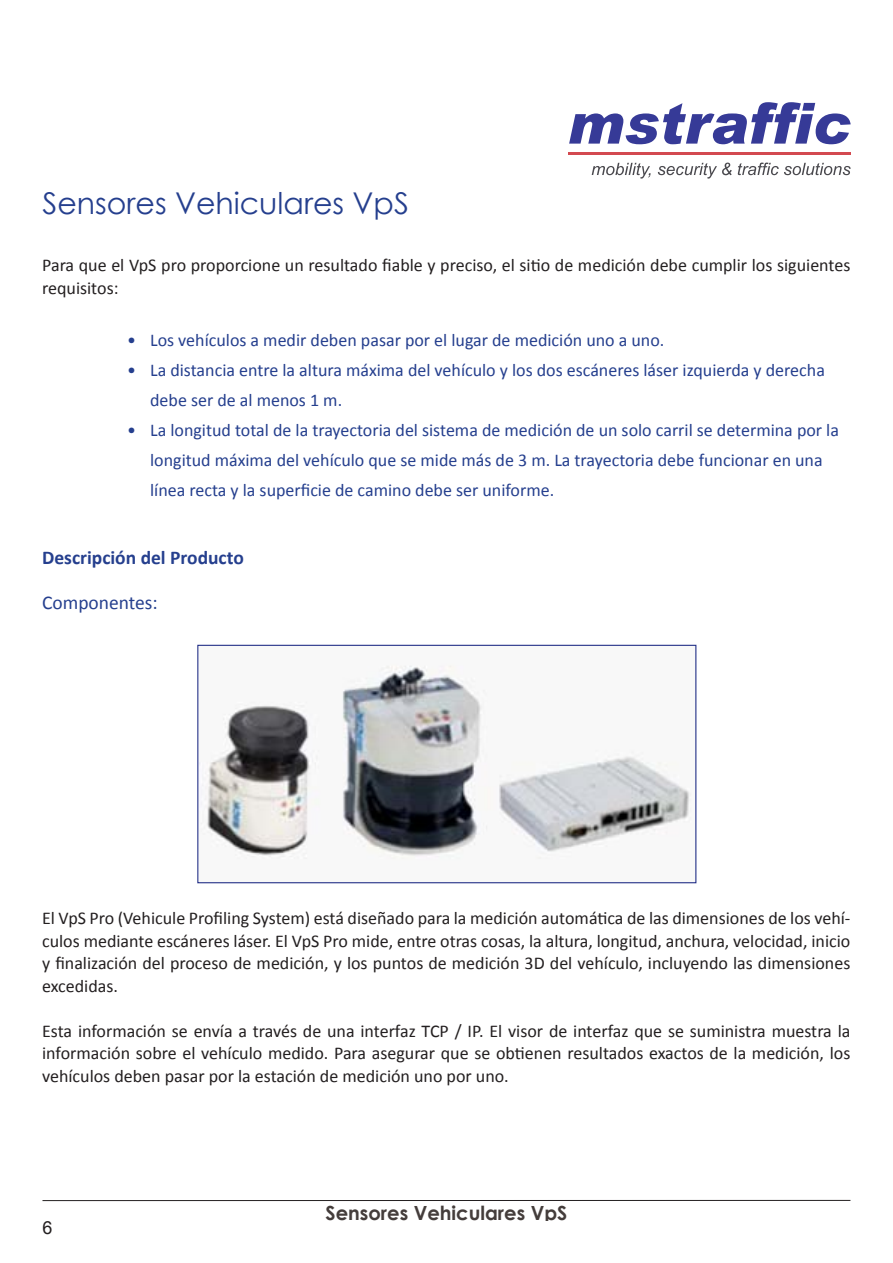
<style>
.page{position:relative;width:893px;height:1263px;background:#fff}
.page>*{position:absolute;margin:0;border:0;box-sizing:border-box;transform-origin:0 0}
.t1{font:30px "Century Gothic";color:#253f8e}
.t2{font:700 19.5px "Century Gothic";color:#443d3b}
.t3{font:700 19.5px "Calibri";color:#253f8e}
.t4{font:19.5px "Calibri";color:#253f8e}
.t5{font:18px/22.5px "Calibri";color:#231f20;text-align:justify}
.t6{font:18px/30px "Calibri";color:#253f8e}
.t7{font:18px "Arial";color:#231f20}
</style>
<div class="page">
<svg style="left:569px;top:102px;width:282px;height:42px"></svg>
<svg style="left:592px;top:163px;width:59px;height:16px"></svg>
<svg style="left:658px;top:163px;width:74px;height:16px"></svg>
<svg style="left:738px;top:163px;width:113px;height:12px"></svg>
<hr style="left:568px;top:153px;width:283px;height:2px;background:#d34950">
<hr style="left:42px;top:1200px;width:808px;height:1px;background:#231f20">
<img style="left:199px;top:665px;width:492px;height:194px">
<div style="left:197px;top:645px;width:499px;height:238px;border:1px solid #253288"></div>
<p class="t1" style="left:43px;top:182px;width:368px">Sensores Vehiculares VpS</p>
<p class="t5" style="left:42px;top:253px;width:810px">Para que el VpS pro proporcione un resultado fiable y preciso, el sitio de medición debe cumplir los siguientes requisitos:</p>
<p class="t6" style="left:127px;top:325px;width:539px">• Los vehículos a medir deben pasar por el lugar de medición uno a uno.</p>
<p class="t6" style="left:150px;top:355px;width:676px;text-indent:-23px">• La distancia entre la altura máxima del vehículo y los dos escáneres láser izquierda y derecha debe ser de al menos 1 m.</p>
<p class="t6" style="left:150px;top:415px;width:690px;text-indent:-23px">• La longitud total de la trayectoria del sistema de medición de un solo carril se determina por la longitud máxima del vehículo que se mide más de 3 m. La trayectoria debe funcionar en una línea recta y la superficie de camino debe ser uniforme.</p>
<p class="t3" style="left:42px;top:545px;width:203px">Descripción del Producto</p>
<p class="t4" style="left:42px;top:590px;width:117px">Componentes:</p>
<p class="t5" style="left:42px;top:906px;width:810px">El VpS Pro (Vehicule Profiling System) está diseñado para la medición automática de las dimensiones de los vehí&shy;culos mediante escáneres láser. El VpS Pro mide, entre otras cosas, la altura, longitud, anchura, velocidad, inicio y finalización del proceso de medición, y los puntos de medición 3D del vehículo, incluyendo las dimensiones excedidas.</p>
<p class="t5" style="left:42px;top:1018px;width:810px">Esta información se envía a través de una interfaz TCP / IP. El visor de interfaz que se suministra muestra la información sobre el vehículo medido. Para asegurar que se obtienen resultados exactos de la medición, los vehículos deben pasar por la estación de medición uno por uno.</p>
<p class="t7" style="left:43px;top:1215px;width:12px">6</p>
<p class="t2" style="left:326px;top:1198px;width:243px">Sensores Vehiculares VpS</p>
</div>
